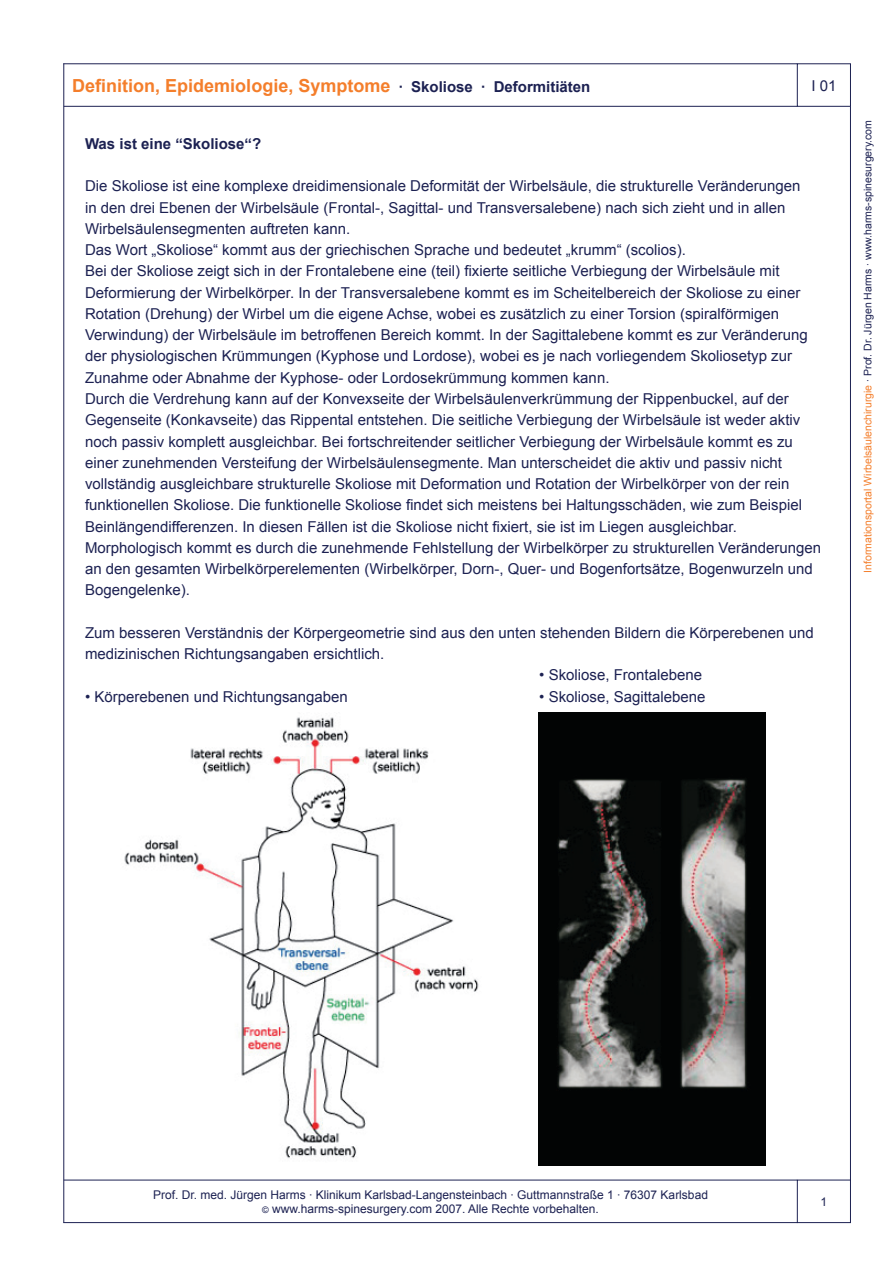
<style>
.page{position:relative;width:893px;height:1263px;background:#fff}
.page>*{position:absolute;margin:0;border:0;box-sizing:border-box;transform-origin:0 0}
.t1{font:700 18px "Arial";color:#f47e2b}
.t2{font:15px/21.3px "Arial";color:#1c2152}
.t3{font:700 15px "Arial";color:#1c2152}
.t4{font:12px/14.4px "Arial";color:#1c2152;text-align:center}
.t5{font:10.5px "Arial";color:#1c2152}
.s1{font-size:15px;color:#1c2152}
.s2{color:#f47e2b}
.s3{font-size:9px}
</style>
<div class="page">
<img style="left:124px;top:712px;width:641px;height:454px">
<hr style="left:64px;top:106px;width:733px;height:1px;background:#1c2152">
<hr style="left:64px;top:63px;width:733px;height:1px;background:#1c2152">
<hr style="left:850px;top:107px;width:1px;height:1073px;background:#1c2152">
<svg style="left:796px;top:63px;width:55px;height:44px"></svg>
<hr style="left:64px;top:1222px;width:733px;height:1px;background:#1c2152">
<hr style="left:64px;top:1180px;width:733px;height:1px;background:#1c2152">
<hr style="left:63px;top:64px;width:1px;height:1158px;background:#1c2152">
<div style="left:797px;top:1180px;width:54px;height:43px;border:1px solid #1c2152"></div>
<p class="t1" style="left:72px;top:73px;width:520px">Definition, Epidemiologie, Symptome <span class="s1">· Skoliose · Deformitiäten</span></p>
<p class="t2" style="left:811px;top:75px;width:27px">I 01</p>
<p class="t3" style="left:85px;top:134px;width:178px">Was ist eine “Skoliose“?</p>
<p class="t2" style="left:85px;top:176px;width:738px">Die Skoliose ist eine komplexe dreidimensionale Deformität der Wirbelsäule, die strukturelle Veränderungen<br>in den drei Ebenen der Wirbelsäule (Frontal-, Sagittal- und Transversalebene) nach sich zieht und in allen Wirbelsäulensegmenten auftreten kann.<br>Das Wort „Skoliose“ kommt aus der griechischen Sprache und bedeutet „krumm“ (scolios).<br>Bei der Skoliose zeigt sich in der Frontalebene eine (teil) fixierte seitliche Verbiegung der Wirbelsäule mit Deformierung der Wirbelkörper. In der Transversalebene kommt es im Scheitelbereich der Skoliose zu einer Rotation (Drehung) der Wirbel um die eigene Achse, wobei es zusätzlich zu einer Torsion (spiralförmigen Verwindung) der Wirbelsäule im betroffenen Bereich kommt. In der Sagittalebene kommt es zur Veränderung der physiologischen Krümmungen (Kyphose und Lordose), wobei es je nach vorliegendem Skoliosetyp zur Zunahme oder Abnahme der Kyphose- oder Lordosekrümmung kommen kann.<br>Durch die Verdrehung kann auf der Konvexseite der Wirbelsäulenverkrümmung der Rippenbuckel, auf der Gegenseite (Konkavseite) das Rippental entstehen. Die seitliche Verbiegung der Wirbelsäule ist weder aktiv noch passiv komplett ausgleichbar. Bei fortschreitender seitlicher Verbiegung der Wirbelsäule kommt es zu einer zunehmenden Versteifung der Wirbelsäulensegmente. Man unterscheidet die aktiv und passiv nicht vollständig ausgleichbare strukturelle Skoliose mit Deformation und Rotation der Wirbelkörper von der rein funktionellen Skoliose. Die funktionelle Skoliose findet sich meistens bei Haltungsschäden, wie zum Beispiel Beinlängendifferenzen. In diesen Fällen ist die Skoliose nicht fixiert, sie ist im Liegen ausgleichbar.<br>Morphologisch kommt es durch die zunehmende Fehlstellung der Wirbelkörper zu strukturellen Veränderungen an den gesamten Wirbelkörperelementen (Wirbelkörper, Dorn-, Quer- und Bogenfortsätze, Bogenwurzeln und Bogengelenke).</p>
<p class="t2" style="left:85px;top:622px;width:730px">Zum besseren Verständnis der Körpergeometrie sind aus den unten stehenden Bildern die Körperebenen und medizinischen Richtungsangaben ersichtlich.</p>
<p class="t2" style="left:85px;top:686px;width:264px">• Körperebenen und Richtungsangaben</p>
<p class="t2" style="left:539px;top:665px;width:164px">• Skoliose, Frontalebene</p>
<p class="t2" style="left:539px;top:686px;width:168px">• Skoliose, Sagittalebene</p>
<p class="t5" style="left:861px;top:573px;width:454px;rotate:-90deg"><span class="s2">Informationsportal Wirbelsäulenchirurgie</span> · Prof. Dr. Jürgen Harms · www.harms-spinesurgery.com</p>
<p class="t4" style="left:153px;top:1187px;width:556px">Prof. Dr. med. Jürgen Harms · Klinikum Karlsbad-Langensteinbach · Guttmannstraße 1 · 76307 Karlsbad <span class="s3">©</span> www.harms-spinesurgery.com 2007. Alle Rechte vorbehalten.</p>
</div>
